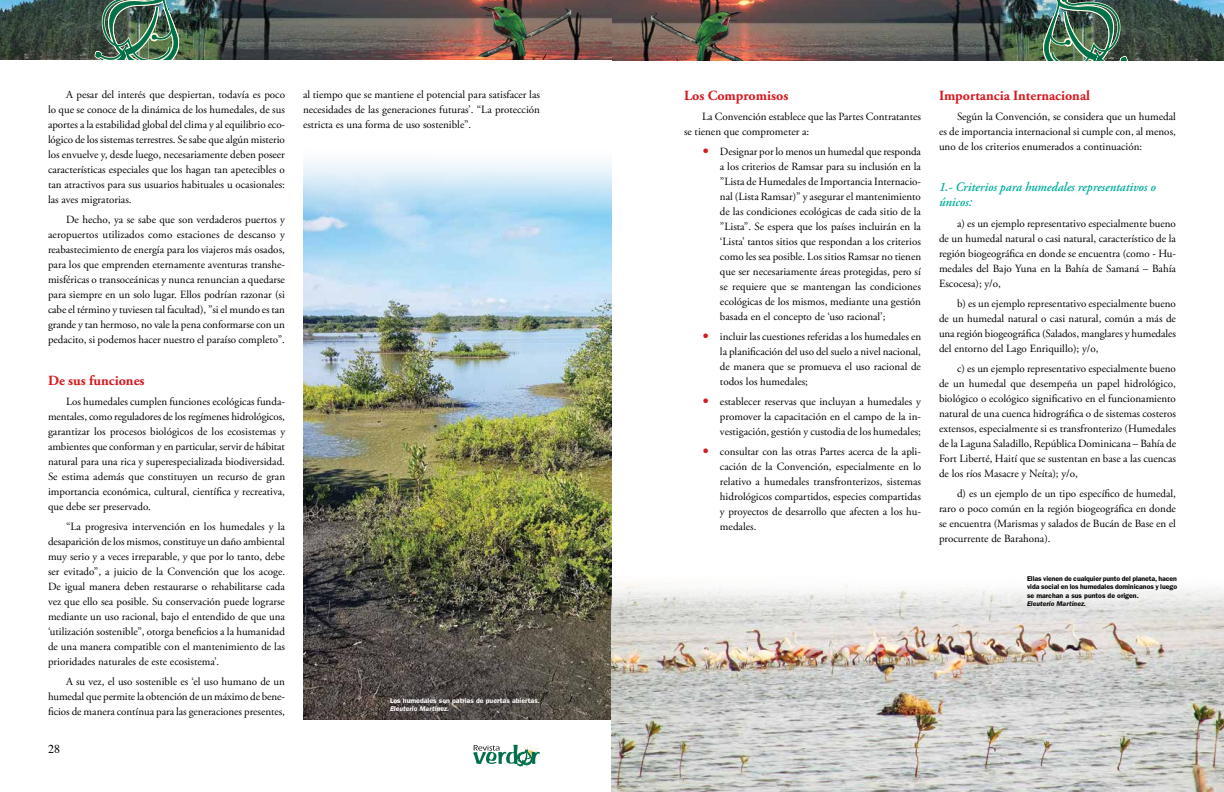
<style>
.page{position:relative;width:1224px;height:792px;background:#fff}
.page>*{position:absolute;margin:0;border:0;box-sizing:border-box;transform-origin:0 0}
.t1{font:700 14px "Adobe Garamond Pro";color:#d71920}
.t2{font:italic 600 13px/15.6px "Adobe Garamond Pro";color:#00ad9d;scale:.95 1}
.t3{font:12px "Times";color:#000}
.t4{font:11px/15px "Adobe Garamond Pro";color:#000;text-align:justify}
.t5{font:600 7px/8.4px "Franklin Gothic LT";letter-spacing:-.005em;color:#000;text-align:justify}
.t6{font:600 7px "Franklin Gothic LT";color:#fff}
.t7{font:italic 600 7px "Franklin Gothic LT";color:#fff}
.t8{font:italic 600 7px "Franklin Gothic LT";color:#000}
.s1{font-family:"Geneva";color:#d71920}
</style>
<div class="page">
<img style="left:0;top:0;width:612px;height:60px">
<img style="left:478px;top:6px;width:93px;height:51px">
<img style="left:92px;top:0;width:92px;height:60px">
<img style="left:612px;top:0;width:612px;height:61px">
<img style="left:651px;top:12px;width:93px;height:49px">
<img style="left:1038px;top:0;width:92px;height:61px">
<svg style="left:473px;top:744px;width:67px;height:22px"></svg>
<img style="left:303px;top:162px;width:309px;height:558px">
<img style="left:612px;top:582px;width:612px;height:210px">
<p class="t4" style="left:48px;top:87px;width:239px;text-indent:18px">A pesar del interés que despiertan, todavía es poco lo que se conoce de la dinámica de los humedales, de sus aportes a la estabilidad global del clima y al equilibrio eco&shy;lógico de los sistemas terrestres. Se sabe que algún misterio los envuelve y, desde luego, necesariamente deben poseer características especiales que los hagan tan apetecibles o tan atractivos para sus usuarios habituales u ocasionales: las aves migratorias.</p>
<p class="t4" style="left:48px;top:212px;width:239px;text-indent:18px">De hecho, ya se sabe que son verdaderos puertos y aeropuertos utilizados como estaciones de descanso y reabastecimiento de energía para los viajeros más osados, para los que emprenden eternamente aventuras transhe&shy;misféricas o transoceánicas y nunca renuncian a quedarse para siempre en un solo lugar. Ellos podrían razonar (si cabe el término y tuviesen tal facultad), ”si el mundo es tan grande y tan hermoso, no vale la pena conformarse con un pedacito, si podemos hacer nuestro el paraíso completo”.</p>
<p class="t1" style="left:48px;top:372px;width:98px">De sus funciones</p>
<p class="t4" style="left:48px;top:394px;width:239px;text-indent:18px">Los humedales cumplen funciones ecológicas funda&shy;mentales, como reguladores de los regímenes hidrológicos, garantizar los procesos biológicos de los ecosistemas y ambientes que conforman y en particular, servir de hábitat natural para una rica y superespecializada biodiversidad.<br>Se estima además que constituyen un recurso de gran importancia económica, cultural, científica y recreativa, que debe ser preservado.</p>
<p class="t4" style="left:48px;top:519px;width:239px;text-indent:18px">“La progresiva intervención en los humedales y la desaparición de los mismos, constituye un daño ambiental muy serio y a veces irreparable, y que por lo tanto, debe ser evitado”, a juicio de la Convención que los acoge.<br>De igual manera deben restaurarse o rehabilitarse cada vez que ello sea posible. Su conservación puede lograrse mediante un uso racional, bajo el entendido de que una ‘utilización sostenible”, otorga beneficios a la humanidad de una manera compatible con el mantenimiento de las prioridades naturales de este ecosistema’.</p>
<p class="t4" style="left:48px;top:675px;width:239px;text-indent:18px">A su vez, el uso sostenible es ‘el uso humano de un humedal que permite la obtención de un máximo de bene&shy;ficios de manera contínua para las generaciones presentes,</p>
<p class="t3" style="left:48px;top:738px;width:13px">28</p>
<p class="t4" style="left:303px;top:87px;width:239px">al tiempo que se mantiene el potencial para satisfacer las necesidades de las generaciones futuras’. “La protección estricta es una forma de uso sostenible”.</p>
<p class="t1" style="left:684px;top:88px;width:106px">Los Compromisos</p>
<p class="t4" style="left:684px;top:110px;width:239px;text-indent:18px">La Convención establece que las Partes Contratantes se tienen que comprometer a:</p>
<p class="t4" style="left:720px;top:145px;width:203px;text-indent:-18px"><span class="s1">•</span> Designar por lo menos un humedal que responda a los criterios de Ramsar para su inclusión en la ”Lista de Humedales de Importancia Internacio&shy;nal (Lista Ramsar)” y asegurar el mantenimiento de las condiciones ecológicas de cada sitio de la ”Lista”. Se espera que los países incluirán en la ‘Lista’ tantos sitios que respondan a los criterios como les sea posible. Los sitios Ramsar no tienen que ser necesariamente áreas protegidas, pero sí se requiere que se mantengan las condiciones ecológicas de los mismos, mediante una gestión basada en el concepto de ‘uso racional’;</p>
<p class="t4" style="left:720px;top:330px;width:203px;text-indent:-18px"><span class="s1">•</span> incluir las cuestiones referidas a los humedales en la planificación del uso del suelo a nivel nacional, de manera que se promueva el uso racional de todos los humedales;</p>
<p class="t4" style="left:720px;top:395px;width:203px;text-indent:-18px"><span class="s1">•</span> establecer reservas que incluyan a humedales y promover la capacitación en el campo de la in&shy;vestigación, gestión y custodia de los humedales;</p>
<p class="t4" style="left:720px;top:445px;width:203px;text-indent:-18px"><span class="s1">•</span> consultar con las otras Partes acerca de la apli&shy;cación de la Convención, especialmente en lo relativo a humedales transfronterizos, sistemas hidrológicos compartidos, especies compartidas y proyectos de desarrollo que afecten a los hu&shy;medales.</p>
<p class="t6" style="left:390px;top:696px;width:152px">Los humedales son patrias de puertas abiertas.</p>
<p class="t7" style="left:390px;top:705px;width:60px">Eleuterio Martínez.</p>
<p class="t1" style="left:939px;top:88px;width:153px">Importancia Internacional</p>
<p class="t4" style="left:939px;top:110px;width:238px;text-indent:18px">Según la Convención, se considera que un humedal es de importancia internacional si cumple con, al menos, uno de los criterios enumerados a continuación:</p>
<p class="t2" style="left:939px;top:180px;width:230px">1.- Criterios para humedales representativos o únicos:</p>
<p class="t4" style="left:939px;top:216px;width:239px;text-indent:18px">a) es un ejemplo representativo especialmente bueno de un humedal natural o casi natural, característico de la región biogeográfica en donde se encuentra (como - Hu&shy;medales del Bajo Yuna en la Bahía de Samaná – Bahía Escocesa); y/o,</p>
<p class="t4" style="left:939px;top:296px;width:239px;text-indent:18px">b) es un ejemplo representativo especialmente bueno de un humedal natural o casi natural, común a más de una región biogeográfica (Salados, manglares y humedales del entorno del Lago Enriquillo); y/o,</p>
<p class="t4" style="left:939px;top:361px;width:239px;text-indent:18px">c) es un ejemplo representativo especialmente bueno de un humedal que desempeña un papel hidrológico, biológico o ecológico significativo en el funcionamiento natural de una cuenca hidrográfica o de sistemas costeros extensos, especialmente si es transfronterizo (Humedales de la Laguna Saladillo, República Dominicana – Bahía de Fort Liberté, Haití que se sustentan en base a las cuencas de los ríos Masacre y Neíta); y/o,</p>
<p class="t4" style="left:939px;top:486px;width:238px;text-indent:18px">d) es un ejemplo de un tipo específico de humedal, raro o poco común en la región biogeográfica en donde se encuentra (Marismas y salados de Bucán de Base en el procurrente de Barahona).</p>
<p class="t5" style="left:1027px;top:574px;width:152px">Ellas vienen de cualquier punto del planeta, hacen vida social en los humedales dominicanos y luego se marchan a sus puntos de origen.</p>
<p class="t8" style="left:1027px;top:600px;width:60px">Eleuterio Martínez.</p>
</div>
